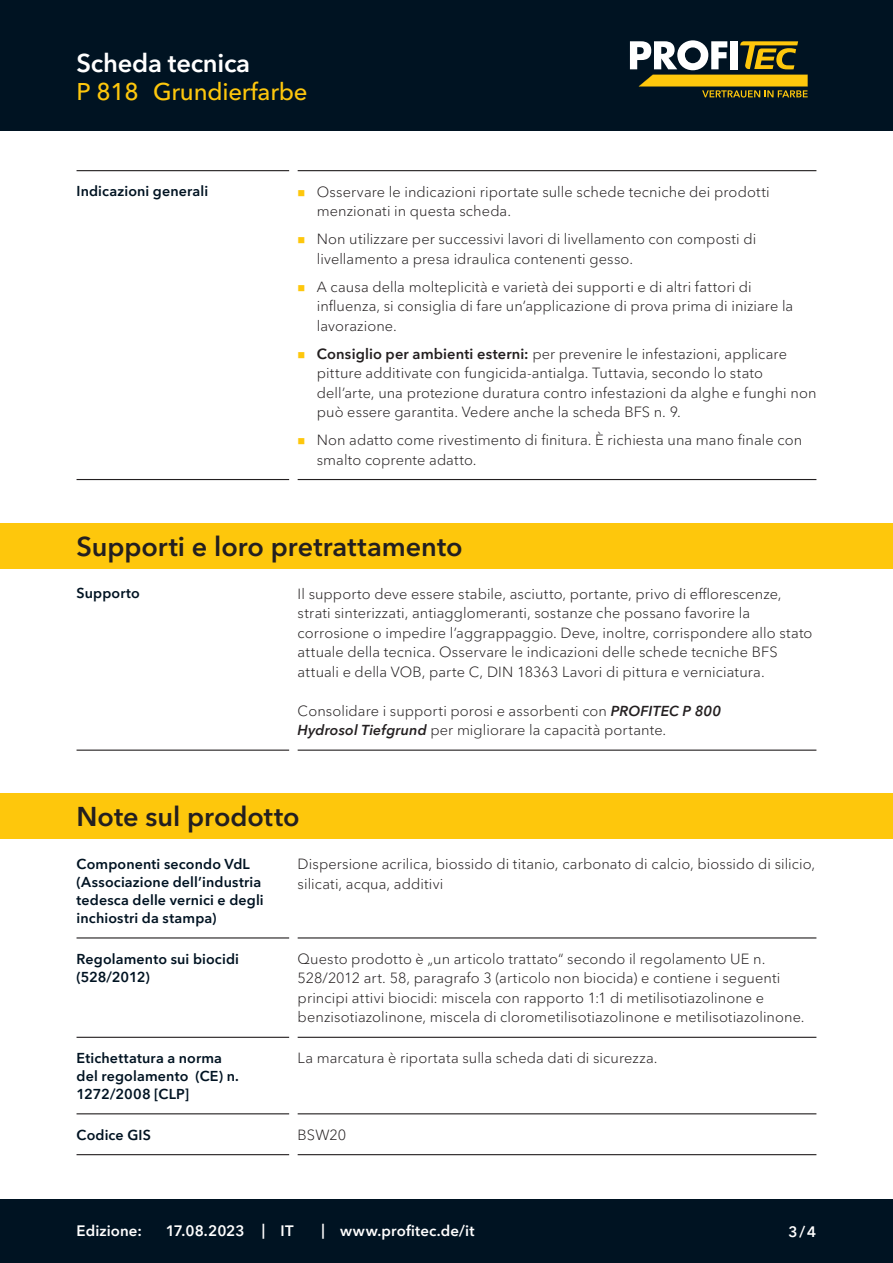
<style>
.page{position:relative;width:893px;height:1263px;background:#fff}
.page>*{position:absolute;margin:0;border:0;box-sizing:border-box;transform-origin:0 0}
.CB_AF_Kapitel_Ueberschrift{font:600 27px "Avenir Next Cyr";color:#231f20}
.CB_AF_Kopf_TM{font:600 25.5px "Avenir Next Cyr";letter-spacing:-.01em;color:#fff}
.CB_AF_Kopf_Produktname_klein{font:500 24px "Avenir Next Cyr";letter-spacing:-.01em;color:#fec70c}
.CB_AF_Fuss_Stand_linksb{font:600 15px "Avenir Next Cyr";letter-spacing:.005em;color:#fff}
.CB_AF_Text_Standard{font:300 14.7px/19.5px "Avenir Next Cyr";letter-spacing:.005em;color:#231f20}
.CB_AF_Abschnitt_Ueberschrift{font:600 14.25px/18px "Avenir Next Cyr";letter-spacing:.01em;color:#001322}
.s1{font-weight:600}
.s2{font-weight:600;font-style:italic;font-size:14.4px}
</style>
<div class="page">
<div style="left:0;top:0;width:893px;height:131px;background:#001322"></div>
<div style="left:0;top:1199px;width:893px;height:64px;background:#001322"></div>
<svg style="left:630px;top:40px;width:178px;height:58px"></svg>
<hr style="left:77px;top:170px;width:212px;height:1px;background:#231f20">
<hr style="left:298px;top:170px;width:518px;height:1px;background:#231f20">
<hr style="left:77px;top:479px;width:212px;height:1px;background:#231f20">
<hr style="left:298px;top:479px;width:518px;height:1px;background:#231f20">
<hr style="left:77px;top:937px;width:212px;height:1px;background:#231f20">
<hr style="left:298px;top:937px;width:518px;height:1px;background:#231f20">
<hr style="left:77px;top:1037px;width:212px;height:1px;background:#231f20">
<hr style="left:298px;top:1037px;width:518px;height:1px;background:#231f20">
<hr style="left:77px;top:1113px;width:212px;height:1px;background:#231f20">
<hr style="left:298px;top:1113px;width:518px;height:1px;background:#231f20">
<hr style="left:77px;top:1154px;width:212px;height:1px;background:#231f20">
<hr style="left:298px;top:1154px;width:518px;height:1px;background:#231f20">
<div style="left:0;top:793px;width:893px;height:46px;background:#fec70c"></div>
<hr style="left:77px;top:749px;width:212px;height:2px;background:#231f20">
<hr style="left:298px;top:749px;width:518px;height:2px;background:#231f20">
<div style="left:0;top:523px;width:893px;height:45px;background:#fec70c"></div>
<p class="CB_AF_Kopf_TM" style="left:77px;top:47px;width:175px">Scheda tecnica</p>
<p class="CB_AF_Kopf_Produktname_klein" style="left:77px;top:78px;width:64px">P 818</p>
<p class="CB_AF_Kopf_Produktname_klein" style="left:153px;top:78px;width:156px">Grundierfarbe</p>
<p class="CB_AF_Abschnitt_Ueberschrift" style="left:77px;top:182px;width:133px">Indicazioni generali</p>
<p class="CB_AF_Text_Standard" style="left:317px;top:182px;width:454px">Osservare le indicazioni riportate sulle schede tecniche dei prodotti menzionati in questa scheda.</p>
<p class="CB_AF_Text_Standard" style="left:317px;top:229px;width:441px">Non utilizzare per successivi lavori di livellamento con composti di livellamento a presa idraulica contenenti gesso.</p>
<p class="CB_AF_Text_Standard" style="left:317px;top:277px;width:478px">A causa della molteplicità e varietà dei supporti e di altri fattori di influenza, si consiglia di fare un’applicazione di prova prima di iniziare la lavorazione.</p>
<p class="CB_AF_Text_Standard" style="left:317px;top:344px;width:501px"><span class="s1">Consiglio per ambienti esterni:</span> per prevenire le infestazioni, applicare pitture additivate con fungicida-antialga. Tuttavia, secondo lo stato dell’arte, una protezione duratura contro infestazioni da alghe e funghi non può essere garantita. Vedere anche la scheda BFS n. 9.</p>
<p class="CB_AF_Text_Standard" style="left:317px;top:430px;width:487px">Non adatto come rivestimento di finitura. È richiesta una mano finale con smalto coprente adatto.</p>
<p class="CB_AF_Kapitel_Ueberschrift" style="left:77px;top:530px;width:388px">Supporti e loro pretrattamento</p>
<p class="CB_AF_Abschnitt_Ueberschrift" style="left:77px;top:584px;width:65px">Supporto</p>
<p class="CB_AF_Text_Standard" style="left:298px;top:584px;width:516px">Il supporto deve essere stabile, asciutto, portante, privo di efflorescenze, strati sinterizzati, antiagglomeranti, sostanze che possano favorire la corrosione o impedire l’aggrappaggio. Deve, inoltre, corrispondere allo stato attuale della tecnica. Osservare le indicazioni delle schede tecniche BFS attuali e della VOB, parte C, DIN 18363 Lavori di pittura e verniciatura.</p>
<p class="CB_AF_Text_Standard" style="left:298px;top:701px;width:425px">Consolidare i supporti porosi e assorbenti con <span class="s2">PROFITEC P 800<br>Hydrosol Tiefgrund</span> per migliorare la capacità portante.</p>
<p class="CB_AF_Kapitel_Ueberschrift" style="left:77px;top:800px;width:225px">Note sul prodotto</p>
<p class="CB_AF_Abschnitt_Ueberschrift" style="left:77px;top:855px;width:189px">Componenti secondo VdL (Associazione dell’industria tedesca delle vernici e degli inchiostri da stampa)</p>
<p class="CB_AF_Text_Standard" style="left:298px;top:854px;width:519px">Dispersione acrilica, biossido di titanio, carbonato di calcio, biossido di silicio, silicati, acqua, additivi</p>
<p class="CB_AF_Abschnitt_Ueberschrift" style="left:77px;top:949px;width:164px">Regolamento sui biocidi (528/2012)</p>
<p class="CB_AF_Text_Standard" style="left:298px;top:949px;width:508px">Questo prodotto è „un articolo trattato“ secondo il regolamento UE n.<br>528/2012 art. 58, paragrafo 3 (articolo non biocida) e contiene i seguenti principi attivi biocidi: miscela con rapporto 1:1 di metilisotiazolinone e benzisotiazolinone, miscela di clorometilisotiazolinone e metilisotiazolinone.</p>
<p class="CB_AF_Abschnitt_Ueberschrift" style="left:77px;top:1049px;width:164px">Etichettatura a norma del regolamento (CE) n.<br>1272/2008 [CLP]</p>
<p class="CB_AF_Text_Standard" style="left:298px;top:1048px;width:361px">La marcatura è riportata sulla scheda dati di sicurezza.</p>
<p class="CB_AF_Abschnitt_Ueberschrift" style="left:77px;top:1125px;width:76px">Codice GIS</p>
<p class="CB_AF_Text_Standard" style="left:298px;top:1125px;width:50px">BSW20</p>
<p class="CB_AF_Fuss_Stand_linksb" style="left:77px;top:1222px;width:67px">Edizione:</p>
<p class="CB_AF_Fuss_Stand_linksb" style="left:166px;top:1222px;width:80px">17.08.2023</p>
<p class="CB_AF_Fuss_Stand_linksb" style="left:262px;top:1221px;width:5px">|</p>
<p class="CB_AF_Fuss_Stand_linksb" style="left:281px;top:1222px;width:14px">IT</p>
<p class="CB_AF_Fuss_Stand_linksb" style="left:321px;top:1221px;width:5px">|</p>
<p class="CB_AF_Fuss_Stand_linksb" style="left:340px;top:1222px;width:136px">www.profitec.de/it</p>
<p class="CB_AF_Fuss_Stand_linksb" style="left:788px;top:1222px;width:29px">3/4</p>
</div>
